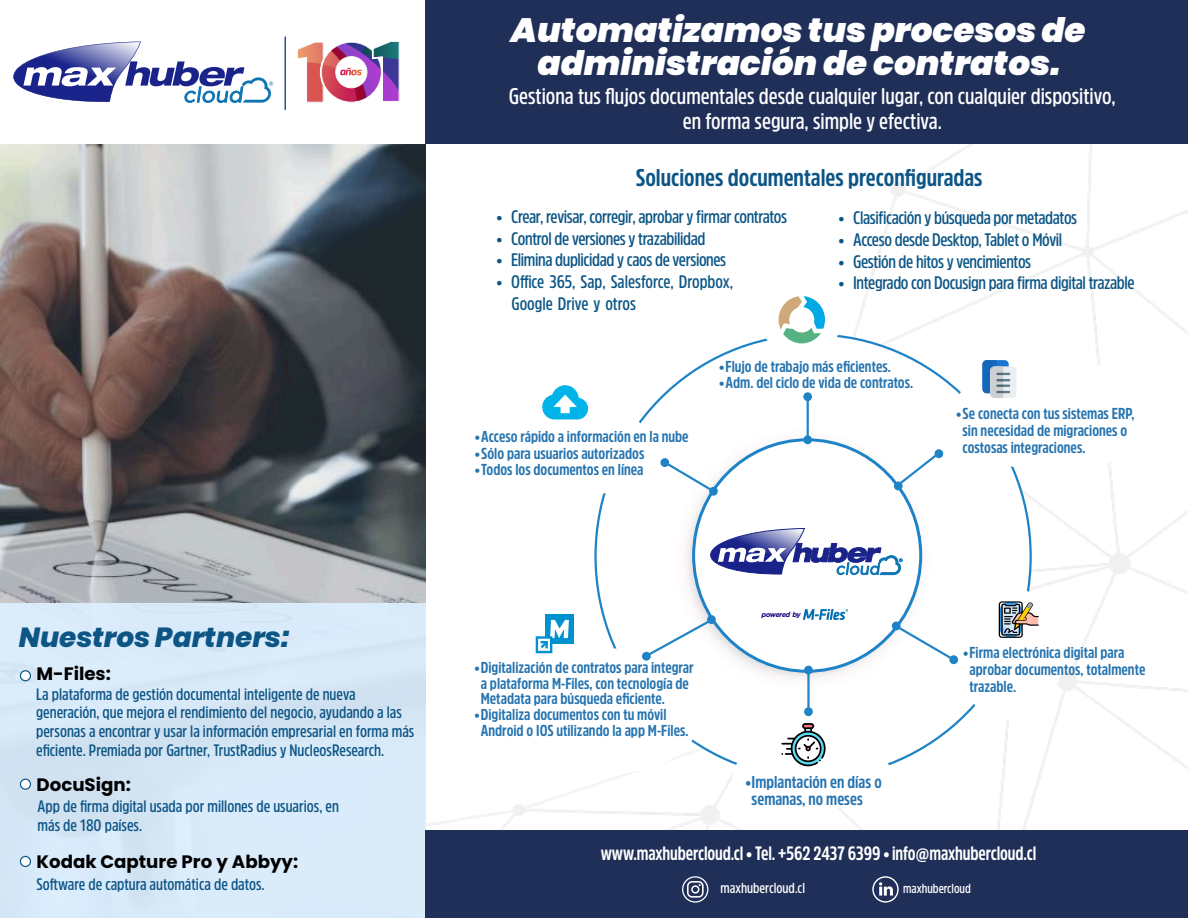
<style>
.page{position:relative;width:1188px;height:918px;background:#fff}
.page>*{position:absolute;margin:0;border:0;box-sizing:border-box;transform-origin:0 0}
.t1{font:italic 900 33.75px/33px "Poppins";color:#fff;text-align:center}
.t2{font:italic 800 27.6px "Poppins";color:#0c5585}
.t3{font:700 24px "Amsi Pro Cond";color:#0c5585}
.t4{font:600 22.5px/25.5px "Amsi Pro Cond";color:#fff;text-align:center}
.t5{font:700 19.2px "Amsi Pro Cond";letter-spacing:-.005em;color:#fff;scale:.93 1}
.t6{font:600 18px "Amsi Pro Cond";letter-spacing:-.02em;color:#0c5585}
.t7{font:600 18px/22px "Amsi Pro Cond";color:#0c5585}
.t8{font:700 18px "Poppins";color:#000}
.t9{font:700 17.1px/17.1px "Amsi Pro Cond";color:#2674b0}
.t10{font:600 16.5px/18.8px "Amsi Pro Cond";color:#0c5585}
.t11{font:700 15.75px/17.1px "Amsi Pro Cond";color:#2674b0}
.t12{font:600 14.4px "Amsi Pro Cond";color:#fff}
.t13{font:600 13.05px "Amsi Pro Cond";color:#fff}
.t14{font:italic 700 7.05px "Gotham HTF";color:#11007c}
</style>
<div class="page">
<img style="left:425px;top:144px;width:763px;height:686px">
<img style="left:0;top:144px;width:425px;height:459px">
<div style="left:0;top:603px;width:426px;height:315px;background:#ddefff"></div>
<div style="left:20px;top:779px;width:11px;height:11px;background:#fff;border:1px solid #0c5585;border-radius:50%"></div>
<div style="left:20px;top:856px;width:11px;height:11px;background:#fff;border:1px solid #0c5585;border-radius:50%"></div>
<div style="left:20px;top:670px;width:11px;height:11px;background:#fff;border:1px solid #0c5585;border-radius:50%"></div>
<div style="left:425px;top:830px;width:763px;height:88px;background:#202f58"></div>
<svg style="left:682px;top:876px;width:26px;height:27px"></svg>
<svg style="left:872px;top:876px;width:27px;height:27px"></svg>
<div style="left:425px;top:0;width:763px;height:144px;background:#202f58"></div>
<div style="left:594px;top:333px;width:438px;height:446px;background:#fff;border:2px solid #1d83c6;border-radius:50%"></div>
<img style="left:686px;top:425px;width:250px;height:254px">
<div style="left:694px;top:440px;width:226px;height:230px;background:#fff;border-radius:50%"></div>
<svg style="left:803px;top:609px;width:45px;height:11px"></svg>
<div style="left:804px;top:666px;width:9px;height:8px;background:#1d83c6;border-radius:50%"></div>
<svg style="left:707px;top:615px;width:9px;height:9px"></svg>
<svg style="left:803px;top:435px;width:9px;height:9px"></svg>
<div style="left:803px;top:392px;width:9px;height:9px;background:#1d83c6;border-radius:50%"></div>
<div style="left:894px;top:482px;width:9px;height:8px;background:#1d83c6;border-radius:50%"></div>
<div style="left:709px;top:487px;width:9px;height:9px;background:#1d83c6;border-radius:50%"></div>
<svg style="left:660px;top:458px;width:9px;height:9px"></svg>
<svg style="left:663px;top:460px;width:54px;height:34px"></svg>
<hr style="left:807px;top:397px;width:2px;height:42px;background:#2185c6">
<svg style="left:710px;top:528px;width:193px;height:47px"></svg>
<div style="left:497px;top:402px;width:157px;height:95px;background:#fff;border-radius:50%"></div>
<div style="left:951px;top:360px;width:205px;height:111px;background:#fff;border-radius:50%"></div>
<svg style="left:935px;top:449px;width:8px;height:9px"></svg>
<div style="left:762px;top:286px;width:79px;height:72px;background:#fff;border-radius:50%"></div>
<svg style="left:779px;top:296px;width:46px;height:47px"></svg>
<div style="left:536px;top:648px;width:166px;height:125px;background:#fff;border-radius:50%"></div>
<svg style="left:642px;top:652px;width:9px;height:9px"></svg>
<div style="left:804px;top:707px;width:9px;height:9px;background:#1d83c6;border-radius:50%"></div>
<svg style="left:643px;top:617px;width:71px;height:42px"></svg>
<hr style="left:807px;top:671px;width:3px;height:41px;background:#2185c6">
<div style="left:545px;top:614px;width:29px;height:30px;background:#0091d0"></div>
<svg style="left:536px;top:620px;width:33px;height:33px"></svg>
<div style="left:733px;top:739px;width:159px;height:71px;background:#fff;border-radius:50%"></div>
<div style="left:955px;top:587px;width:108px;height:133px;background:#fff;border-radius:50%"></div>
<svg style="left:999px;top:601px;width:40px;height:37px"></svg>
<svg style="left:781px;top:723px;width:45px;height:43px"></svg>
<svg style="left:542px;top:385px;width:46px;height:34px"></svg>
<svg style="left:896px;top:451px;width:45px;height:36px"></svg>
<svg style="left:893px;top:623px;width:64px;height:40px"></svg>
<div style="left:990px;top:366px;width:26px;height:32px;background:#eceff1;border-radius:4px"></div>
<svg style="left:982px;top:360px;width:28px;height:38px"></svg>
<hr style="left:285px;top:37px;width:1px;height:73px;background:#2e4e93">
<svg style="left:297px;top:41px;width:102px;height:62px"></svg>
<svg style="left:13px;top:41px;width:260px;height:62px"></svg>
<h1 class="t1" style="left:511px;top:14px;width:576px">Automatizamos tus procesos de administración de contratos.</h1>
<h3 class="t4" style="left:509px;top:85px;width:608px">Gestiona tus flujos documentales desde cualquier lugar, con cualquier dispositivo, en forma segura, simple y efectiva.</h3>
<h3 class="t3" style="left:636px;top:168px;width:348px">Soluciones documentales preconfiguradas</h3>
<p class="t6" style="left:496px;top:209px;width:292px">• Crear, revisar, corregir, aprobar y firmar contratos</p>
<p class="t6" style="left:496px;top:231px;width:211px">• Control de versiones y trazabilidad</p>
<p class="t6" style="left:496px;top:253px;width:231px">• Elimina duplicidad y caos de versiones</p>
<p class="t6" style="left:838px;top:211px;width:240px">• Clasificación y búsqueda por metadatos</p>
<p class="t6" style="left:838px;top:232px;width:225px">• Acceso desde Desktop, Tablet o Móvil</p>
<p class="t6" style="left:838px;top:254px;width:194px">• Gestión de hitos y vencimientos</p>
<p class="t6" style="left:838px;top:276px;width:298px">• Integrado con Docusign para firma digital trazable</p>
<p class="t7" style="left:511px;top:273px;width:223px;text-indent:-15px">• Office 365, Sap, Salesforce, Dropbox,<br>Google Drive y otros</p>
<p class="t11" style="left:475px;top:430px;width:215px">•Acceso rápido a información en la nube</p>
<p class="t11" style="left:475px;top:446px;width:171px">•Sólo para usuarios autorizados</p>
<p class="t11" style="left:475px;top:463px;width:170px">•Todos los documentos en línea</p>
<p class="t11" style="left:719px;top:359px;width:173px">•Flujo de trabajo más eficientes.</p>
<p class="t11" style="left:719px;top:375px;width:195px">•Adm. del ciclo de vida de contratos.</p>
<p class="t11" style="left:963px;top:406px;width:173px;text-indent:-6px">•Se conecta con tus sistemas ERP, sin necesidad de migraciones o costosas integraciones.</p>
<p class="t14" style="left:761px;top:611px;width:42px">powered by</p>
<h2 class="t2" style="left:19px;top:618px;width:272px">Nuestros Partners:</h2>
<p class="t8" style="left:37px;top:661px;width:76px">M-Files:</p>
<p class="t10" style="left:36px;top:686px;width:380px">La plataforma de gestión documental inteligente de nueva generación, que mejora el rendimiento del negocio, ayudando a las personas a encontrar y usar la información empresarial en forma más eficiente. Premiada por Gartner, TrustRadius y NucleosResearch.</p>
<p class="t8" style="left:37px;top:772px;width:96px">DocuSign:</p>
<p class="t10" style="left:38px;top:799px;width:303px">App de firma digital usada por millones de usuarios, en más de 180 países.</p>
<p class="t8" style="left:37px;top:849px;width:263px">Kodak Capture Pro y Abbyy:</p>
<p class="t10" style="left:37px;top:876px;width:230px">Soﬞware de captura automática de datos.</p>
<p class="t12" style="left:720px;top:882px;width:86px">maxhubercloud.cl</p>
<p class="t13" style="left:903px;top:883px;width:69px">maxhubercloud</p>
<p class="t11" style="left:970px;top:646px;width:177px;text-indent:-6px">•Firma electrónica digital para aprobar documentos, totalmente trazable.</p>
<p class="t11" style="left:481px;top:661px;width:214px;line-height:15.6px;text-indent:-6px">•Digitalización de contratos para integrar a plataforma M-Files, con tecnología de<br>Metadata para búsqueda eficiente.</p>
<p class="t11" style="left:481px;top:709px;width:209px;line-height:15.6px;text-indent:-6px">•Digitaliza documentos con tu móvil<br>Android o IOS utilizando la app M-Files.</p>
<p class="t9" style="left:752px;top:775px;width:132px;text-indent:-6px">•Implantación en días o semanas, no meses</p>
<p class="t5" style="left:601px;top:846px;width:470px">www.maxhubercloud.cl • Tel. +562 2437 6399 • info@maxhubercloud.cl</p>
</div>
